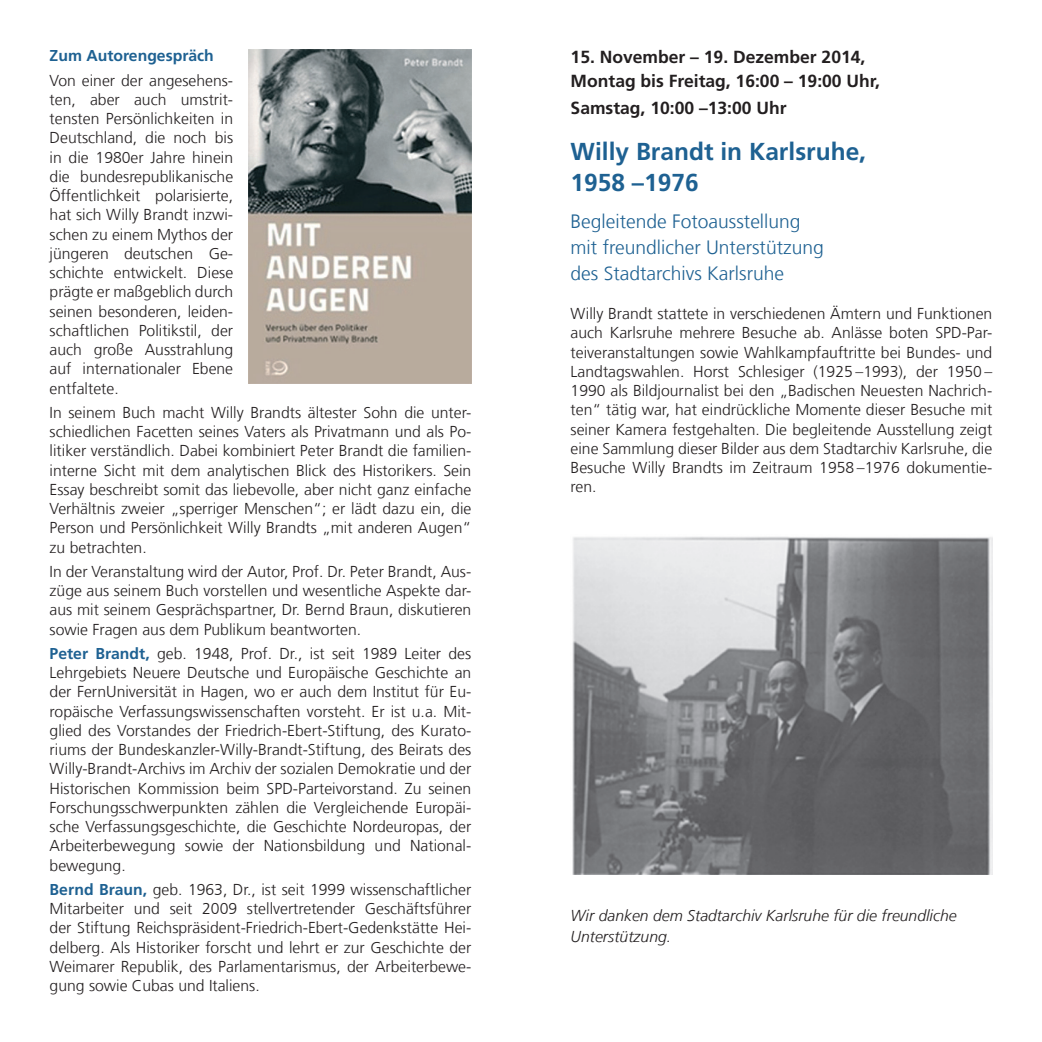
<style>
.page{position:relative;width:1042px;height:1042px;background:#fff}
.page>*{position:absolute;margin:0;border:0;box-sizing:border-box;transform-origin:0 0}
.t1{font:700 24.5px/31.5px "Frutiger LT Com";color:#1e6192}
.t2{font:300 19.25px/26.2px "Frutiger LT Com";color:#1e6192}
.t3{font:700 17.5px/24.5px "Frutiger LT Com";color:#231f20}
.t4{font:300 15.75px/19.2px "Frutiger LT Com";color:#231f20;text-align:justify}
.t5{font:italic 300 15.75px/21px "Frutiger LT Com";color:#231f20}
.t6{font:700 15.75px "Frutiger LT Com";color:#1e6192}
.s1{font-weight:700;color:#1e6192}
</style>
<div class="page">
<img style="left:248px;top:50px;width:223px;height:333px">
<img style="left:572px;top:536px;width:420px;height:338px">
<p class="t6" style="left:50px;top:47px;width:166px">Zum Autorengespräch</p>
<p class="t4" style="left:50px;top:71px;width:185px">Von einer der angesehens&shy;ten, aber auch umstrit&shy;tensten Persönlichkeiten in Deutschland, die noch bis in die 1980er Jahre hinein die bundesrepublikanische Öffentlichkeit polarisierte, hat sich Willy Brandt inzwi&shy;schen zu einem Mythos der jüngeren deutschen Ge&shy;schichte entwickelt. Diese prägte er maßgeblich durch seinen besonderen, leiden&shy;schaftlichen Politikstil, der auch große Ausstrahlung auf internationaler Ebene entfaltete.</p>
<p class="t4" style="left:50px;top:403px;width:423px">In seinem Buch macht Willy Brandts ältester Sohn die unter&shy;schiedlichen Facetten seines Vaters als Privatmann und als Po&shy;litiker verständlich. Dabei kombiniert Peter Brandt die familien&shy;interne Sicht mit dem analytischen Blick des Historikers. Sein Essay beschreibt somit das liebevolle, aber nicht ganz einfache Verhältnis zweier „sperriger Menschen“; er lädt dazu ein, die Person und Persönlichkeit Willy Brandts „mit anderen Augen“ zu betrachten.</p>
<p class="t4" style="left:50px;top:562px;width:423px">In der Veranstaltung wird der Autor, Prof. Dr. Peter Brandt, Aus&shy;züge aus seinem Buch vorstellen und wesentliche Aspekte dar&shy;aus mit seinem Gesprächspartner, Dr. Bernd Braun, diskutieren sowie Fragen aus dem Publikum beantworten.</p>
<p class="t4" style="left:50px;top:644px;width:423px"><span class="s1">Peter Brandt,</span> geb. 1948, Prof. Dr., ist seit 1989 Leiter des Lehrgebiets Neuere Deutsche und Europäische Geschichte an der FernUniversität in Hagen, wo er auch dem Institut für Eu&shy;ropäische Verfassungswissenschaften vorsteht. Er ist u.a. Mit&shy;glied des Vorstandes der Friedrich-Ebert-Stiftung, des Kurato&shy;riums der Bundeskanzler-Willy-Brandt-Stiftung, des Beirats des Willy-Brandt-Archivs im Archiv der sozialen Demokratie und der Historischen Kommission beim SPD-Parteivorstand. Zu seinen Forschungsschwerpunkten zählen die Vergleichende Europäi&shy;sche Verfassungsgeschichte, die Geschichte Nordeuropas, der Arbeiterbewegung sowie der Nationsbildung und National&shy;bewegung.</p>
<p class="t4" style="left:50px;top:880px;width:423px"><span class="s1">Bernd Braun,</span> geb. 1963, Dr., ist seit 1999 wissenschaftlicher Mitarbeiter und seit 2009 stellvertretender Geschäftsführer der Stiftung Reichspräsident-Friedrich-Ebert-Gedenkstätte Hei&shy;delberg. Als Historiker forscht und lehrt er zur Geschichte der Weimarer Republik, des Parlamentarismus, der Arbeiterbewe&shy;gung sowie Cubas und Italiens.</p>
<p class="t3" style="left:570px;top:44px;width:311px">15. November – 19. Dezember 2014,<br>Montag bis Freitag, 16:00 – 19:00 Uhr,</p>
<p class="t3" style="left:570px;top:95px;width:217px">Samstag, 10:00 –13:00 Uhr</p>
<h1 class="t1" style="left:570px;top:136px;width:297px">Willy Brandt in Karlsruhe,<br>1958 –1976</h1>
<p class="t2" style="left:570px;top:208px;width:255px">Begleitende Fotoausstellung mit freundlicher Unterstützung des Stadtarchivs Karlsruhe</p>
<p class="t4" style="left:570px;top:304px;width:423px">Willy Brandt stattete in verschiedenen Ämtern und Funktionen auch Karlsruhe mehrere Besuche ab. Anlässe boten SPD-Par&shy;teiveranstaltungen sowie Wahlkampfauftritte bei Bundes- und Landtagswahlen. Horst Schlesiger (1925 –1993), der 1950 – 1990 als Bildjournalist bei den „Badischen Neuesten Nachrich&shy;ten“ tätig war, hat eindrückliche Momente dieser Besuche mit seiner Kamera festgehalten. Die begleitende Ausstellung zeigt eine Sammlung dieser Bilder aus dem Stadtarchiv Karlsruhe, die Besuche Willy Brandts im Zeitraum 1958 –1976 dokumentie&shy;ren.</p>
<p class="t5" style="left:570px;top:905px;width:388px">Wir danken dem Stadtarchiv Karlsruhe für die freundliche<br>Unterstützung.</p>
</div>
